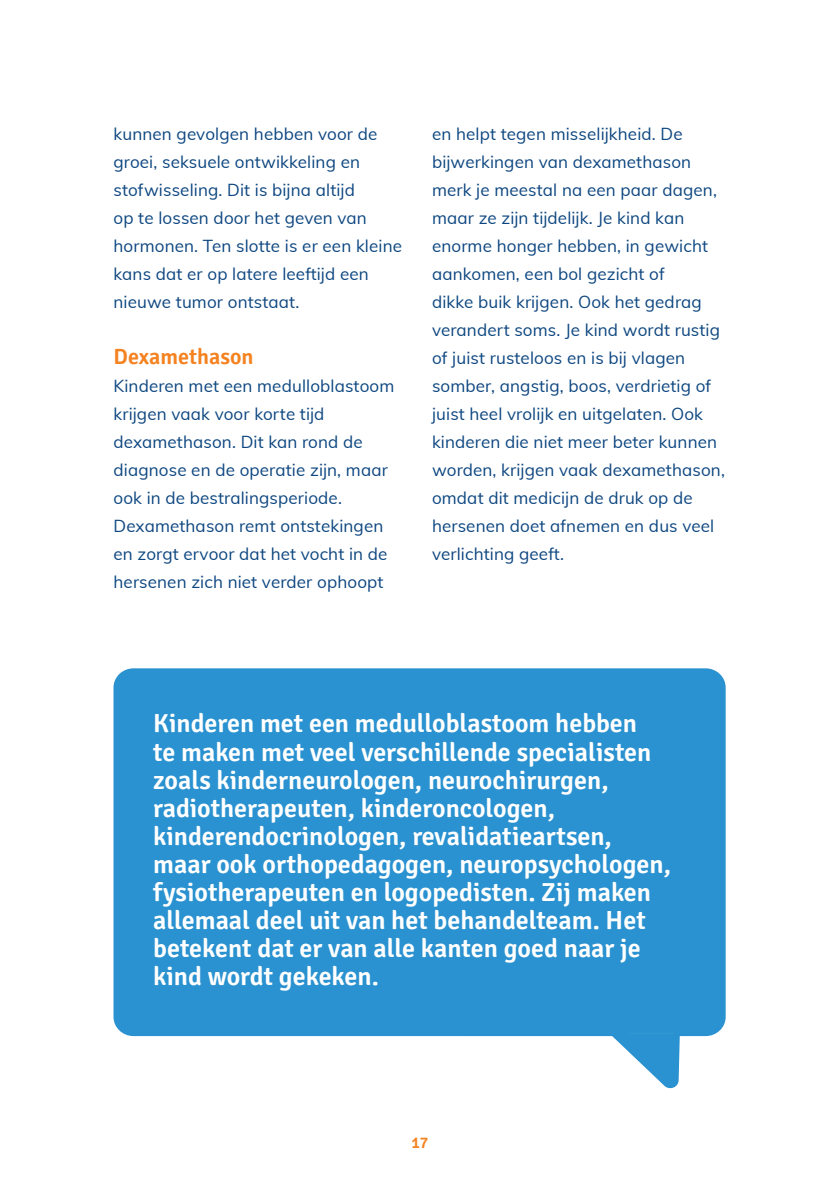
<style>
.page{position:relative;width:840px;height:1191px;background:#fff}
.page>*{position:absolute;margin:0;border:0;box-sizing:border-box;transform-origin:0 0}
.t1{font:600 26px/28px "Signika";color:#fff}
.t2{font:600 22px "Signika";color:#f58220}
.t3{font:17px/28px "Muli";letter-spacing:.01em;color:#0d4680}
.t4{font:600 16px "Signika";color:#f58220}
</style>
<div class="page">
<div style="left:113px;top:668px;width:612px;height:368px;background:#2a92d0;border:6px solid #2a92d0;border-radius:17px"></div>
<svg style="left:604px;top:1029px;width:78px;height:59px"></svg>
<p class="t3" style="left:113px;top:119px;width:290px">kunnen gevolgen hebben voor de groei, seksuele ontwikkeling en stofwisseling. Dit is bijna altijd<br>op te lossen door het geven van hormonen. Ten slotte is er een kleine kans dat er op latere leeftijd een nieuwe tumor ontstaat.</p>
<p class="t2" style="left:113px;top:344px;width:141px">Dexamethason</p>
<p class="t3" style="left:113px;top:371px;width:282px">Kinderen met een medulloblastoom krijgen vaak voor korte tijd dexamethason. Dit kan rond de diagnose en de operatie zijn, maar ook in de bestralingsperiode.<br>Dexamethason remt ontstekingen en zorgt ervoor dat het vocht in de hersenen zich niet verder ophoopt</p>
<p class="t3" style="left:432px;top:119px;width:294px">en helpt tegen misselijkheid. De bijwerkingen van dexamethason merk je meestal na een paar dagen, maar ze zijn tijdelijk. Je kind kan enorme honger hebben, in gewicht aankomen, een bol gezicht of<br>dikke buik krijgen. Ook het gedrag verandert soms. Je kind wordt rustig of juist rusteloos en is bij vlagen somber, angstig, boos, verdrietig of juist heel vrolijk en uitgelaten. Ook kinderen die niet meer beter kunnen worden, krijgen vaak dexamethason, omdat dit medicijn de druk op de hersenen doet afnemen en dus veel verlichting geeft.</p>
<p class="t1" style="left:153px;top:710px;width:519px">Kinderen met een medulloblastoom hebben<br>te maken met veel verschillende specialisten zoals kinderneurologen, neurochirurgen, radiotherapeuten, kinderoncologen, kinderendocrinologen, revalidatieartsen, maar ook orthopedagogen, neuropsychologen, fysiotherapeuten en logopedisten. Zij maken allemaal deel uit van het behandelteam. Het betekent dat er van alle kanten goed naar je kind wordt gekeken.</p>
<p class="t4" style="left:411px;top:1133px;width:18px">17</p>
</div>
